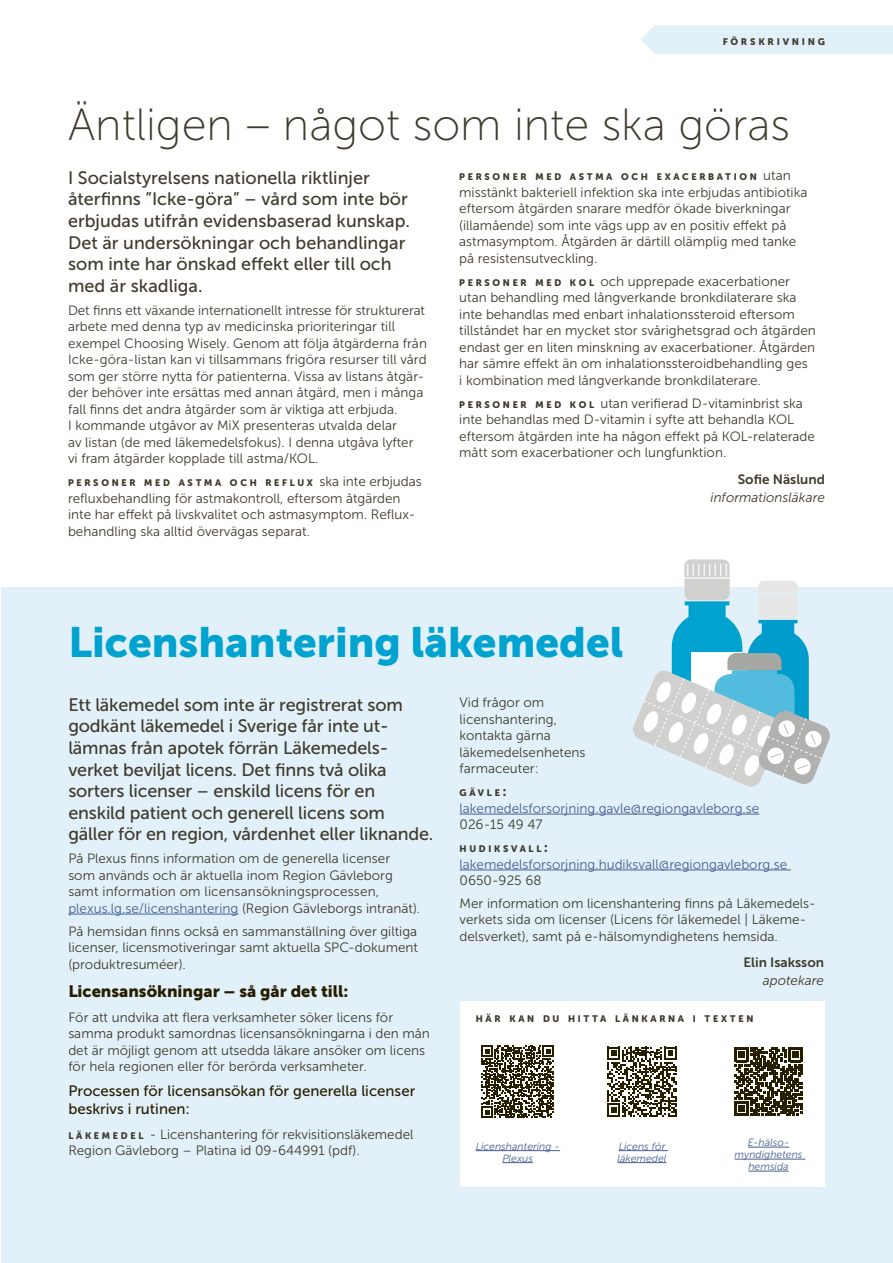
<style>
.page{position:relative;width:893px;height:1263px;background:#fff}
.page>*{position:absolute;margin:0;border:0;box-sizing:border-box;transform-origin:0 0}
.H1__Rubrik_38{font:45px "Museo Sans 100";color:#3f3a2c}
.H1__Rubrik_fet_38{font:42.15px "Museo Sans 900";color:#00a2d0}
.p__Ingress{font:18px/21.6px "Museo Sans 500";letter-spacing:-.01em;color:#3f3a2c}
.H2__Mellanrubrik{font:16.5px "Museo Sans 900";color:#271e00}
.H3__Underrubrik{font:15px/18px "Museo Sans 500";color:#271e00}
.p__Bröd_9_11{font:13.5px/16.5px "Museo Sans 300";color:#3f3a2c}
.p__Bröd_9_11-2{font:13.5px "Museo Sans 300";color:#456092}
.p__titel{font:italic 13.5px "Museo Sans 300";color:#3f3a2c}
.p__Namn{font:13.5px "Museo Sans 700";color:#3f3a2c}
.t1{font:italic 10.5px/12px "Museo Sans 300";color:#456092;text-align:center}
.p__Bröd_9_11-3{font:9.45px "Museo Sans Rounded 900";letter-spacing:.285em;color:#3f3a2c}
.H2__Mellanrubrik-2{font:9.45px "Museo Sans Rounded 900";letter-spacing:.285em;color:#3f3a2c}
.t2{font:9.45px "Museo Sans 900";letter-spacing:.285em;color:#3f3a2c}
.s1{font-family:"Museo Sans 300";font-size:13.5px}
.s2{font-family:"Museo Sans Rounded 900";font-size:9.45px}
.s3{color:#456092}
.s4{font-size:13.5px}
</style>
<div class="page">
<div style="left:1px;top:587px;width:892px;height:676px;background:#e2f1f9"></div>
<div style="left:641px;top:25px;width:252px;height:29px;background:#e2f1f9"></div>
<hr style="left:68px;top:914px;width:170px;height:1px;background:#456092">
<hr style="left:460px;top:814px;width:299px;height:1px;background:#456092">
<hr style="left:460px;top:870px;width:331px;height:1px;background:#456092">
<div style="left:460px;top:1001px;width:364px;height:185px;background:#fff"></div>
<svg style="left:482px;top:1046px;width:72px;height:72px"></svg>
<hr style="left:476px;top:1150px;width:84px;height:1px;background:#456092">
<hr style="left:502px;top:1162px;width:31px;height:1px;background:#456092">
<svg style="left:607px;top:1047px;width:70px;height:70px"></svg>
<hr style="left:619px;top:1150px;width:49px;height:1px;background:#456092">
<hr style="left:617px;top:1162px;width:50px;height:1px;background:#456092">
<svg style="left:734px;top:1047px;width:69px;height:69px"></svg>
<hr style="left:748px;top:1147px;width:41px;height:1px;background:#456092">
<hr style="left:734px;top:1159px;width:71px;height:1px;background:#456092">
<hr style="left:748px;top:1171px;width:41px;height:1px;background:#456092">
<svg style="left:633px;top:559px;width:197px;height:228px"></svg>
<p class="t2" style="left:723px;top:36px;width:104px">FÖRSKRIVNING</p>
<h1 class="H1__Rubrik_38" style="left:68px;top:101px;width:723px">Äntligen – något som inte ska göras</h1>
<p class="p__Ingress" style="left:68px;top:167px;width:343px">I Socialstyrelsens nationella riktlinjer återfinns ”Icke-göra” – vård som inte bör erbjudas utifrån evidensbaserad kunskap.<br>Det är undersökningar och behandlingar som inte har önskad effekt eller till och med är skadliga.</p>
<p class="p__Bröd_9_11" style="left:68px;top:302px;width:360px">Det finns ett växande internationellt intresse för strukturerat arbete med denna typ av medicinska prioriteringar till exempel Choosing Wisely. Genom att följa åtgärderna från Icke-göra-listan kan vi tillsammans frigöra resurser till vård som ger större nytta för patienterna. Vissa av listans åtgär&shy;der behöver inte ersättas med annan åtgärd, men i många fall finns det andra åtgärder som är viktiga att erbjuda.<br>I kommande utgåvor av MiX presenteras utvalda delar<br>av listan (de med läkemedelsfokus). I denna utgåva lyfter<br>vi fram åtgärder kopplade till astma/KOL.</p>
<p class="p__Bröd_9_11-3" style="left:68px;top:477px;width:355px">PERSONER MED ASTMA OCH REFLUX <span class="s1">ska inte erbjudas</span></p>
<p class="p__Bröd_9_11" style="left:68px;top:490px;width:349px">refluxbehandling för astmakontroll, eftersom åtgärden inte har effekt på livskvalitet och astmasymptom. Reflux&shy;behandling ska alltid övervägas separat.</p>
<p class="p__Bröd_9_11-3" style="left:459px;top:172px;width:333px">PERSONER MED ASTMA OCH EXACERBATION <span class="s1">utan</span></p>
<p class="p__Bröd_9_11" style="left:459px;top:184px;width:350px">misstänkt bakteriell infektion ska inte erbjudas antibiotika eftersom åtgärden snarare medför ökade biverkningar (illamående) som inte vägs upp av en positiv effekt på astmasymptom. Åtgärden är därtill olämplig med tanke på resistensutveckling.</p>
<p class="p__Bröd_9_11" style="left:459px;top:273px;width:358px"><span class="s2">P E R S O N E R M E D K O L</span> och upprepade exacerbationer utan behandling med långverkande bronkdilaterare ska inte behandlas med enbart inhalationssteroid eftersom tillståndet har en mycket stor svårighetsgrad och åtgärden endast ger en liten minskning av exacerbationer. Åtgärden har sämre effekt än om inhalationssteroidbehandling ges<br>i kombination med långverkande bronkdilaterare.</p>
<p class="p__Bröd_9_11" style="left:459px;top:395px;width:357px"><span class="s2">P E R S O N E R M E D K O L</span> utan verifierad D-vitaminbrist ska inte behandlas med D-vitamin i syfte att behandla KOL eftersom åtgärden inte ha någon effekt på KOL-relaterade mått som exacerbationer och lungfunktion.</p>
<p class="p__Namn" style="left:738px;top:471px;width:89px">Sofie Näslund</p>
<p class="p__titel" style="left:711px;top:490px;width:116px">informationsläkare</p>
<h1 class="H1__Rubrik_fet_38" style="left:68px;top:619px;width:557px">Licenshantering läkemedel</h1>
<p class="p__Ingress" style="left:68px;top:694px;width:367px">Ett läkemedel som inte är registrerat som godkänt läkemedel i Sverige får inte ut&shy;lämnas från apotek förrän Läkemedels&shy;verket beviljat licens. Det finns två olika sorters licenser – enskild licens för en enskild patient och generell licens som gäller för en region, vårdenhet eller liknande.</p>
<p class="p__Bröd_9_11" style="left:68px;top:850px;width:353px">På Plexus finns information om de generella licenser<br>som används och är aktuella inom Region Gävleborg samt information om licensansökningsprocessen, <span class="s3">plexus.lg.se/licenshantering</span> (Region Gävleborgs intranät).</p>
<p class="p__Bröd_9_11" style="left:68px;top:923px;width:351px;text-align:justify">På hemsidan finns också en sammanställning över giltiga licenser, licensmotiveringar samt aktuella SPC-dokument (produktresuméer).</p>
<h2 class="H2__Mellanrubrik" style="left:68px;top:982px;width:282px">Licensansökningar – så går det till:</h2>
<p class="p__Bröd_9_11" style="left:68px;top:1009px;width:363px">För att undvika att flera verksamheter söker licens för samma produkt samordnas licensansökningarna i den mån det är möjligt genom att utsedda läkare ansöker om licens för hela regionen eller för berörda verksamheter.</p>
<h3 class="H3__Underrubrik" style="left:68px;top:1082px;width:348px">Processen för licensansökan för generella licenser beskrivs i rutinen:</h3>
<p class="p__Bröd_9_11" style="left:68px;top:1126px;width:347px"><span class="s2">L Ä K E M E D E L</span> - Licenshantering för rekvisitionsläkemedel<br>Region Gävleborg – Platina id 09-644991 (pdf).</p>
<p class="p__Bröd_9_11" style="left:460px;top:694px;width:127px">Vid frågor om licenshantering, kontakta gärna läkemedelsenhetens farmaceuter:</p>
<p class="p__Bröd_9_11-3" style="left:460px;top:787px;width:48px">GÄVLE<span class="s4">:</span></p>
<p class="p__Bröd_9_11-2" style="left:460px;top:801px;width:301px">lakemedelsforsorjning.gavle@regiongavleborg.se</p>
<p class="p__Bröd_9_11" style="left:460px;top:816px;width:84px">026-15 49 47</p>
<p class="p__Bröd_9_11-3" style="left:460px;top:843px;width:90px">HUDIKSVALL<span class="s4">:</span></p>
<p class="p__Bröd_9_11-2" style="left:460px;top:857px;width:329px">lakemedelsforsorjning.hudiksvall@regiongavleborg.se</p>
<p class="p__Bröd_9_11" style="left:460px;top:872px;width:84px">0650-925 68</p>
<p class="p__Bröd_9_11" style="left:460px;top:895px;width:358px">Mer information om licenshantering finns på Läkemedels&shy;verkets sida om licenser (Licens för läkemedel | Läkeme&shy;delsverket), samt på e-hälsomyndighetens hemsida.</p>
<p class="p__Namn" style="left:743px;top:955px;width:82px">Elin Isaksson</p>
<p class="p__titel" style="left:763px;top:973px;width:63px">apotekare</p>
<h2 class="H2__Mellanrubrik-2" style="left:476px;top:1013px;width:279px">HÄR KAN DU HITTA LÄNKARNA I TEXTEN</h2>
<p class="t1" style="left:476px;top:1140px;width:85px">Licenshantering -<br>Plexus</p>
<p class="t1" style="left:617px;top:1140px;width:51px;text-align:left">Licens för läkemedel</p>
<p class="t1" style="left:734px;top:1136px;width:70px">E-hälso&shy;myndighetens hemsida</p>
</div>
